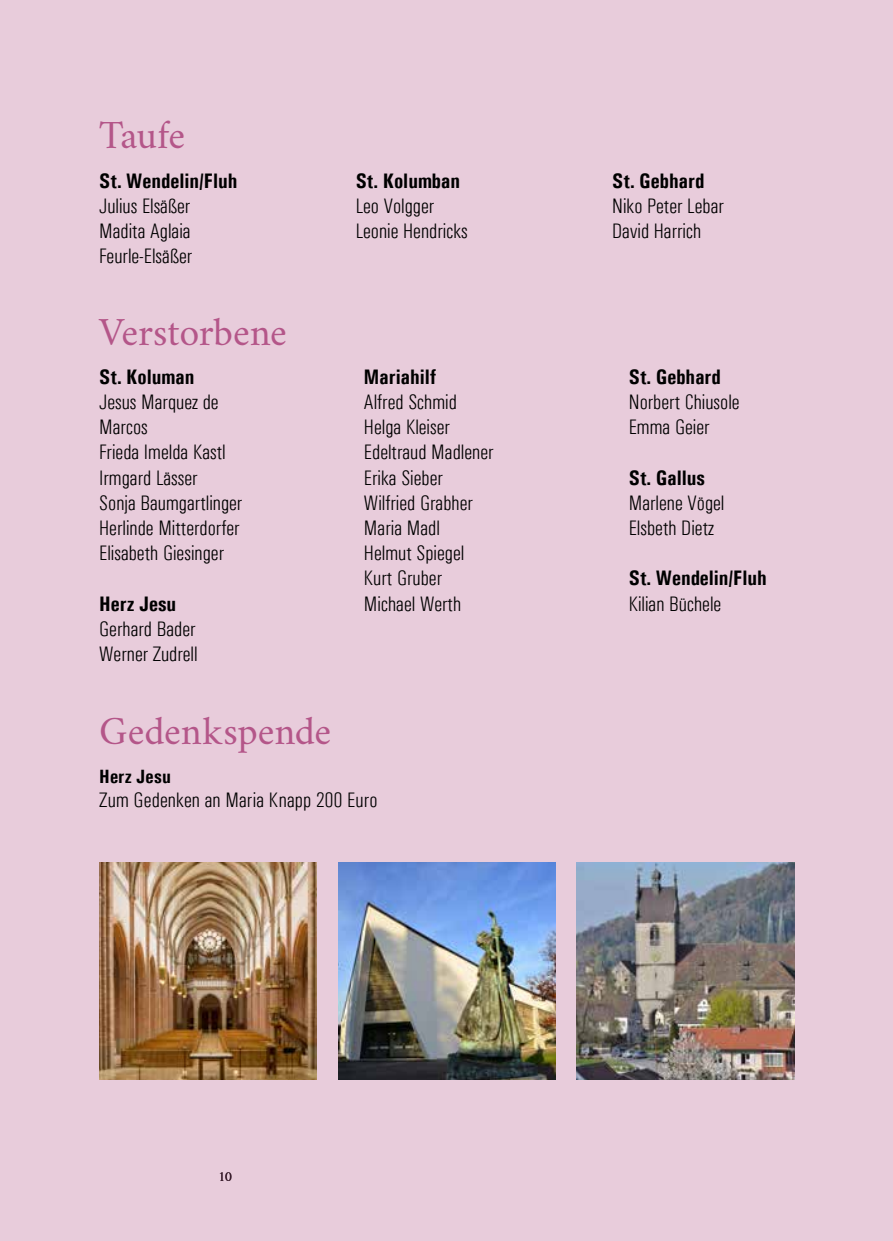
<style>
.page{position:relative;width:893px;height:1241px;background:#fff}
.page>*{position:absolute;margin:0;border:0;box-sizing:border-box;transform-origin:0 0}
.t1{font:40.25px "Crimson";letter-spacing:-.005em;color:#b45689}
.t2{font:300 condensed 21px/25.2px "Univers";color:#000}
.t3{font:700 condensed 21px "Univers";color:#000}
.t4{font:700 condensed 19.25px "Univers";letter-spacing:.005em;color:#000}
.t5{font:14px "Crimson";color:#000}
</style>
<div class="page">
<div style="left:0;top:0;width:893px;height:1240px;background:#e8ccdb"></div>
<img style="left:99px;top:862px;width:218px;height:217px">
<img style="left:577px;top:862px;width:217px;height:217px">
<img style="left:338px;top:862px;width:218px;height:217px">
<h1 class="t1" style="left:99px;top:103px;width:88px">Taufe</h1>
<p class="t3" style="left:99px;top:168px;width:140px">St. Wendelin/Fluh</p>
<p class="t2" style="left:99px;top:193px;width:95px;text-align:justify">Julius Elsäßer Madita Aglaia Feurle-Elsäßer</p>
<h1 class="t1" style="left:99px;top:300px;width:189px">Verstorbene</h1>
<p class="t3" style="left:99px;top:364px;width:97px">St. Koluman</p>
<p class="t2" style="left:99px;top:389px;width:145px">Jesus Marquez de<br>Marcos<br>Frieda Imelda Kastl<br>Irmgard Lässer<br>Sonja Baumgartlinger<br>Herlinde Mitterdorfer<br>Elisabeth Giesinger</p>
<p class="t3" style="left:99px;top:590px;width:79px">Herz Jesu</p>
<p class="t2" style="left:99px;top:616px;width:100px">Gerhard Bader<br>Werner Zudrell</p>
<h1 class="t1" style="left:99px;top:699px;width:234px">Gedenkspende</h1>
<p class="t3" style="left:356px;top:168px;width:106px">St. Kolumban</p>
<p class="t2" style="left:356px;top:193px;width:114px">Leo Volgger<br>Leonie Hendricks</p>
<p class="t3" style="left:364px;top:364px;width:74px">Mariahilf</p>
<p class="t2" style="left:364px;top:389px;width:131px">Alfred Schmid<br>Helga Kleiser<br>Edeltraud Madlener<br>Erika Sieber<br>Wilfried Grabher<br>Maria Madl<br>Helmut Spiegel<br>Kurt Gruber<br>Michael Werth</p>
<p class="t4" style="left:99px;top:764px;width:73px">Herz Jesu</p>
<p class="t2" style="left:99px;top:787px;width:280px">Zum Gedenken an Maria Knapp 200 Euro</p>
<p class="t3" style="left:612px;top:168px;width:94px">St. Gebhard</p>
<p class="t2" style="left:612px;top:193px;width:113px">Niko Peter Lebar<br>David Harrich</p>
<p class="t3" style="left:629px;top:364px;width:94px">St. Gebhard</p>
<p class="t2" style="left:629px;top:389px;width:112px">Norbert Chiusole<br>Emma Geier</p>
<p class="t3" style="left:629px;top:464px;width:78px">St. Gallus</p>
<p class="t2" style="left:629px;top:490px;width:97px">Marlene Vögel<br>Elsbeth Dietz</p>
<p class="t3" style="left:629px;top:565px;width:140px">St. Wendelin/Fluh</p>
<p class="t2" style="left:629px;top:591px;width:94px">Kilian Büchele</p>
<p class="t5" style="left:218px;top:1164px;width:15px">10</p>
</div>
